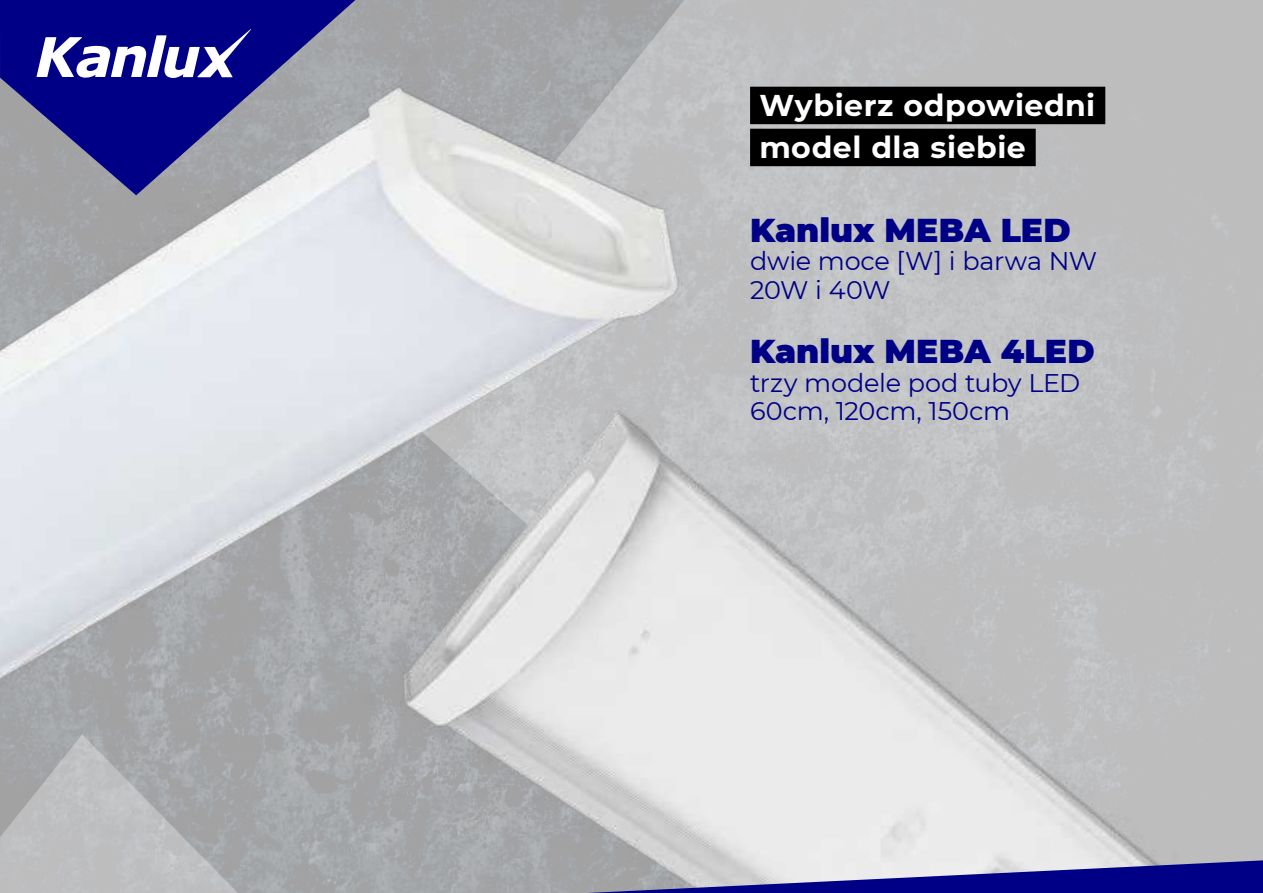
<style>
.page{position:relative;width:1263px;height:893px;background:#fff}
.page>*{position:absolute;margin:0;border:0;box-sizing:border-box;transform-origin:0 0}
.t1{font:900 33px "Montserrat";color:#000086}
.t2{font:700 30px/42px "Montserrat";letter-spacing:.015em;color:#fff}
.t3{font:25.5px/28.5px "Montserrat";letter-spacing:-.01em;color:#000086}
</style>
<div class="page">
<svg style="left:832px;top:0;width:431px;height:358px;background:#bdbebf"></svg>
<img style="left:0;top:0;width:832px;height:893px">
<img style="left:267px;top:358px;width:996px;height:535px">
<svg style="left:0;top:0;width:355px;height:195px;background:#56579b"></svg>
<svg style="left:37px;top:29px;width:214px;height:49px"></svg>
<svg style="left:587px;top:860px;width:676px;height:33px;background:#6a6aac"></svg>
<div style="left:750px;top:87px;width:355px;height:37px;background:#000"></div>
<div style="left:750px;top:129px;width:286px;height:37px;background:#000"></div>
<p class="t2" style="left:759px;top:83px;width:337px">Wybierz odpowiedni model dla siebie</p>
<p class="t1" style="left:750px;top:214px;width:322px">Kanlux MEBA LED</p>
<p class="t3" style="left:750px;top:246px;width:349px">dwie moce [W] i barwa NW<br>20W i 40W</p>
<p class="t1" style="left:750px;top:336px;width:346px">Kanlux MEBA 4LED</p>
<p class="t3" style="left:750px;top:368px;width:332px">trzy modele pod tuby LED<br>60cm, 120cm, 150cm</p>
</div>
